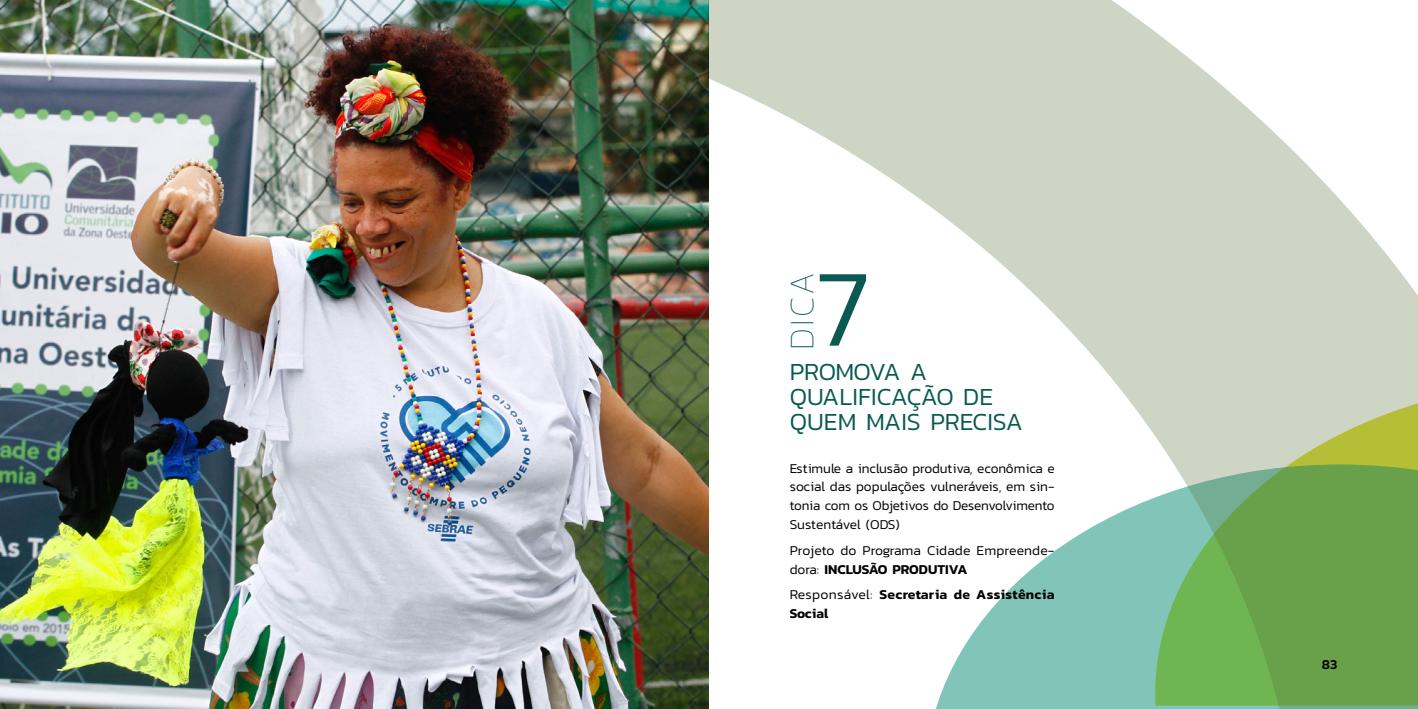
<style>
.page{position:relative;width:1418px;height:709px;background:#fff}
.page>*{position:absolute;margin:0;border:0;box-sizing:border-box;transform-origin:0 0}
.titulo{font:300 110.75px "Kanit";color:#0a5a53}
.titulo-2{font:100 35px "Kanit";color:#0a5a53}
.titulo_2{font:300 25px/25px "Kanit";color:#0a5a53}
.Texto_seundario{font:300 13.75px/18.8px "Kanit";letter-spacing:-.01em;color:#000;text-align:justify}
.Texto_seundario-2{font:600 13.75px/18.8px "Kanit";letter-spacing:.02em;color:#000}
.t1{font:500 13.75px "Kanit";color:#000}
.s1{font-weight:600}
.s2{font-weight:300}
</style>
<div class="page">
<img style="left:0;top:0;width:709px;height:709px">
<svg style="left:709px;top:0;width:708px;height:709px"></svg>
<p class="titulo-2" style="left:778px;top:350px;width:78px;rotate:-90deg">DICA</p>
<p class="titulo" style="left:815px;top:231px;width:57px">7</p>
<p class="titulo_2" style="left:789px;top:359px;width:234px">PROMOVA A<br>QUALIFICAÇÃO DE<br>QUEM MAIS PRECISA</p>
<p class="Texto_seundario" style="left:789px;top:458px;width:266px">Estimule a inclusão produtiva, econômica e social das populações vulneráveis, em sin&shy;tonia com os Objetivos do Desenvolvimento Sustentável (ODS)</p>
<p class="Texto_seundario" style="left:789px;top:540px;width:266px">Projeto do Programa Cidade Empreende&shy;dora: <span class="s1">INCLUSÃO PRODUTIVA</span></p>
<p class="Texto_seundario-2" style="left:789px;top:585px;width:266px"><span class="s2">Responsável:</span> Secretaria de Assistência<br>Social</p>
<p class="t1" style="left:1321px;top:653px;width:17px">83</p>
</div>
